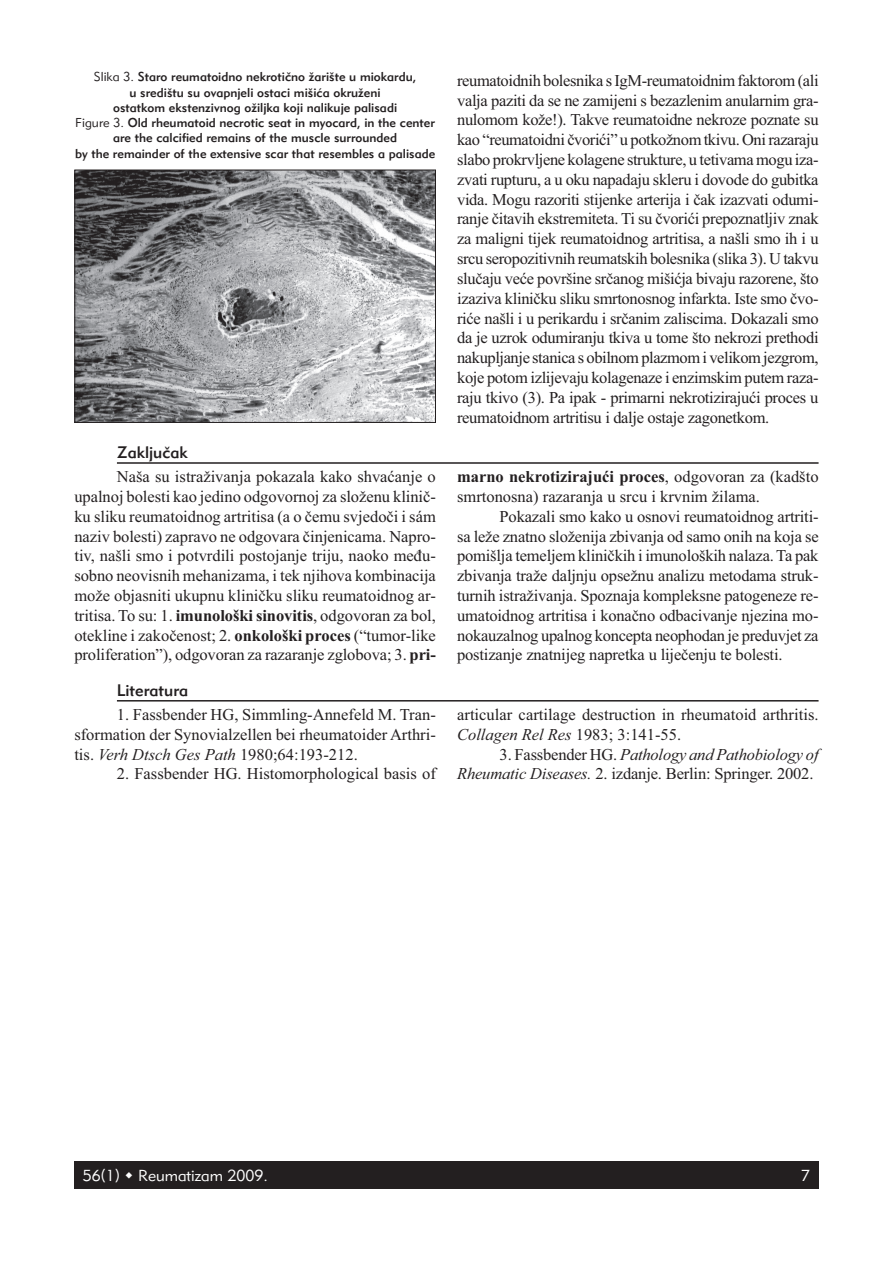
<style>
.page{position:relative;width:893px;height:1263px;background:#fff}
.page>*{position:absolute;margin:0;border:0;box-sizing:border-box;transform-origin:0 0}
.t1{font:16.5px/19.8px "Times New Roman";color:#231f20;text-align:justify}
.t2{font:16.5px "Geometric 415 BT Medium A";color:#231f20}
.t3{font:15.75px "Geometric 415 BT Lite A";color:#fff}
.t4{font:12.75px/15.3px "Geometric 415 BT Medium A";color:#231f20;text-align:center}
.s1{font-family:"Geometric 415 BT Lite A"}
.s2{font-weight:700}
.s3{font-style:italic}
</style>
<div class="page">
<div style="left:74px;top:1161px;width:745px;height:27px;background:#231f20"></div>
<img style="left:76px;top:172px;width:358px;height:249px">
<div style="left:74px;top:170px;width:362px;height:253px;border:1px solid #231f20"></div>
<hr style="left:117px;top:462px;width:702px;height:2px;background:#231f20">
<hr style="left:117px;top:700px;width:702px;height:1px;background:#231f20">
<p class="t4" style="left:75px;top:70px;width:362px"><span class="s1">Slika 3.</span> Staro reumatoidno nekrotično žarište u miokardu,<br>u središtu su ovapnjeli ostaci mišića okruženi<br>ostatkom ekstenzivnog ožiljka koji nalikuje palisadi<br><span class="s1">Figure 3.</span> Old rheumatoid necrotic seat in myocard, in the center are the calcified remains of the muscle surrounded<br>by the remainder of the extensive scar that resembles a palisade</p>
<p class="t1" style="left:457px;top:72px;width:363px">reumatoidnih bolesnika s IgM-reumatoidnim faktorom (ali valja paziti da se ne zamijeni s bezazlenim anularnim gra&shy;nulomom kože!). Takve reumatoidne nekroze poznate su kao “reumatoidni čvorići” u potkožnom tkivu. Oni razaraju slabo prokrvljene kolagene strukture, u tetivama mogu iza&shy;zvati rupturu, a u oku napadaju skleru i dovode do gubitka vida. Mogu razoriti stijenke arterija i čak izazvati odumi&shy;ranje čitavih ekstremiteta. Ti su čvorići prepoznatljiv znak za maligni tijek reumatoidnog artritisa, a našli smo ih i u srcu seropozitivnih reumatskih bolesnika (slika 3). U takvu slučaju veće površine srčanog mišićja bivaju razorene, što izaziva kliničku sliku smrtonosnog infarkta. Iste smo čvo&shy;riće našli i u perikardu i srčanim zaliscima. Dokazali smo da je uzrok odumiranju tkiva u tome što nekrozi prethodi nakupljanje stanica s obilnom plazmom i velikom jezgrom, koje potom izlijevaju kolagenaze i enzimskim putem raza&shy;raju tkivo (3). Pa ipak - primarni nekrotizirajući proces u reumatoidnom artritisu i dalje ostaje zagonetkom.</p>
<p class="t2" style="left:117px;top:446px;width:72px">Zaključak</p>
<p class="t1" style="left:74px;top:468px;width:363px;text-indent:43px">Naša su istraživanja pokazala kako shvaćanje o upalnoj bolesti kao jedino odgovornoj za složenu klinič&shy;ku sliku reumatoidnog artritisa (a o čemu svjedoči i sám naziv bolesti) zapravo ne odgovara činjenicama. Napro&shy;tiv, našli smo i potvrdili postojanje triju, naoko među&shy;sobno neovisnih mehanizama, i tek njihova kombinacija može objasniti ukupnu kliničku sliku reumatoidnog ar&shy;tritisa. To su: 1. <span class="s2">imunološki sinovitis</span>, odgovoran za bol, otekline i zakočenost; 2. <span class="s2">onkološki proces</span> (“tumor-like proliferation”), odgovoran za razaranje zglobova; 3. <span class="s2">pri-</span></p>
<p class="t1" style="left:457px;top:468px;width:363px"><span class="s2">marno nekrotizirajući proces</span>, odgovoran za (kadšto smrtonosna) razaranja u srcu i krvnim žilama.</p>
<p class="t1" style="left:457px;top:508px;width:363px;text-indent:43px">Pokazali smo kako u osnovi reumatoidnog artriti&shy;sa leže znatno složenija zbivanja od samo onih na koja se pomišlja temeljem kliničkih i imunoloških nalaza. Ta pak zbivanja traže daljnju opsežnu analizu metodama struk&shy;turnih istraživanja. Spoznaja kompleksne patogeneze re&shy;umatoidnog artritisa i konačno odbacivanje njezina mo&shy;nokauzalnog upalnog koncepta neophodan je preduvjet za postizanje znatnijeg napretka u liječenju te bolesti.</p>
<p class="t2" style="left:117px;top:684px;width:73px">Literatura</p>
<p class="t1" style="left:74px;top:706px;width:363px;text-indent:43px">1. Fassbender HG, Simmling-Annefeld M. Tran&shy;sformation der Synovialzellen bei rheumatoider Arthri&shy;tis. <span class="s3">Verh Dtsch Ges Path</span> 1980;64:193-212.</p>
<p class="t1" style="left:117px;top:765px;width:320px">2. Fassbender HG. Histomorphological basis of</p>
<p class="t1" style="left:457px;top:706px;width:363px">articular cartilage destruction in rheumatoid arthritis.<br><span class="s3">Collagen Rel Res</span> 1983; 3:141-55.</p>
<p class="t1" style="left:457px;top:746px;width:363px;text-indent:43px">3. Fassbender HG. <span class="s3">Pathology and Pathobiology of<br>Rheumatic Diseases.</span> 2. izdanje. Berlin: Springer. 2002.</p>
<p class="t3" style="left:83px;top:1169px;width:187px">56(1) Reumatizam 2009.</p>
<p class="t3" style="left:801px;top:1169px;width:10px">7</p>
</div>
